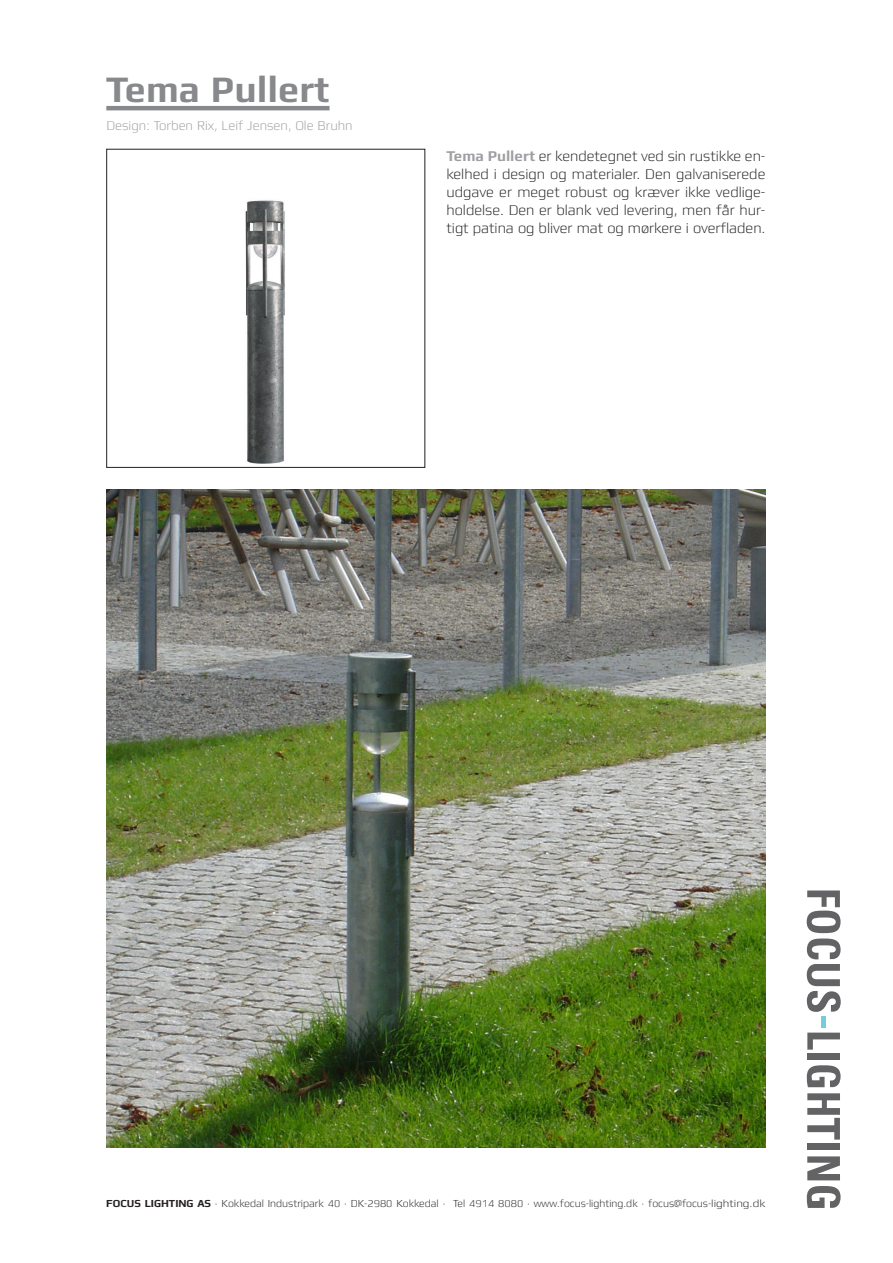
<style>
.page{position:relative;width:893px;height:1263px;background:#fff}
.page>*{position:absolute;margin:0;border:0;box-sizing:border-box;transform-origin:0 0}
.Overskrift{font:700 37.5px "Mdd";color:#87898c}
.t1{font:300 15px/18px "Mdd";color:#231f20;text-align:justify}
.t2{font:300 13.5px "Mdd";color:#9d9fa2}
.t3{font:300 10.8px "Mdd";color:#231f20}
.s1{font-weight:700;color:#9d9fa2}
.s2{font-weight:700}
</style>
<div class="page">
<img style="left:245px;top:200px;width:40px;height:264px">
<div style="left:106px;top:149px;width:319px;height:319px;border:1px solid #231f20"></div>
<img style="left:107px;top:489px;width:658px;height:659px">
<svg style="left:807px;top:890px;width:34px;height:122px"></svg>
<svg style="left:807px;top:1032px;width:33px;height:18px"></svg>
<div style="left:807px;top:1053px;width:33px;height:7px;background:#636366"></div>
<svg style="left:807px;top:1065px;width:33px;height:22px"></svg>
<svg style="left:807px;top:1093px;width:33px;height:46px"></svg>
<div style="left:807px;top:1143px;width:33px;height:7px;background:#636366"></div>
<svg style="left:807px;top:1156px;width:33px;height:24px"></svg>
<svg style="left:807px;top:1186px;width:33px;height:22px"></svg>
<div style="left:821px;top:1016px;width:5px;height:11px;background:#74cdd9"></div>
<hr style="left:106px;top:106px;width:224px;height:4px;background:#87898c">
<p class="Overskrift" style="left:106px;top:69px;width:225px">Tema Pullert</p>
<p class="t2" style="left:106px;top:119px;width:248px">Design: Torben Rix, Leif Jensen, Ole Bruhn</p>
<p class="t1" style="left:446px;top:148px;width:320px"><span class="s1">Tema Pullert</span> er kendetegnet ved sin rustikke en&shy;kelhed i design og materialer. Den galvaniserede udgave er meget robust og kræver ikke vedlige&shy;holdelse. Den er blank ved levering, men får hur&shy;tigt patina og bliver mat og mørkere i overfladen.</p>
<p class="t3" style="left:106px;top:1198px;width:661px"><span class="s2">FOCUS LIGHTING AS</span> · Kokkedal Industripark 40 · DK-2980 Kokkedal · Tel 4914 8080 · www.focus-lighting.dk · focus@focus-lighting.dk</p>
</div>
